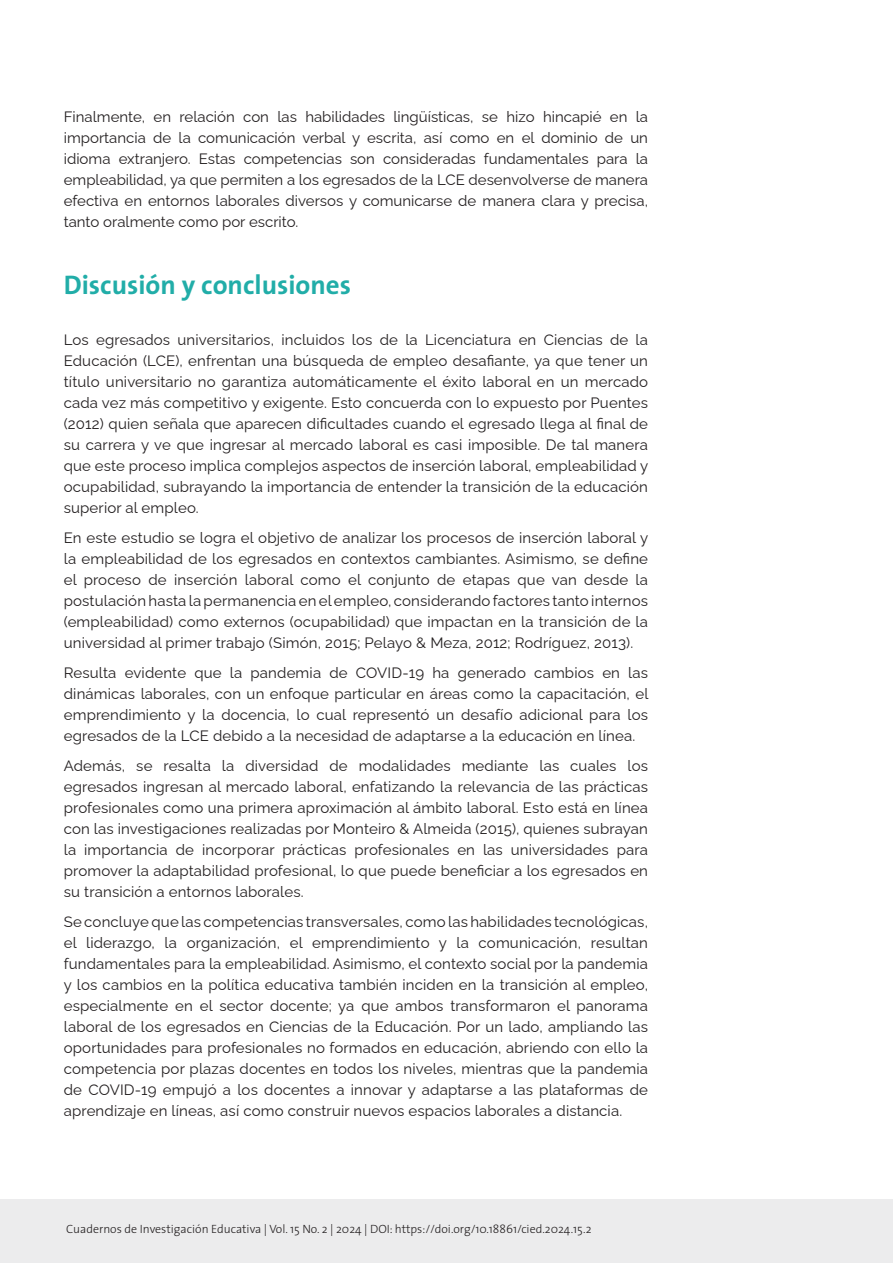
<style>
.page{position:relative;width:893px;height:1263px;background:#fff}
.page>*{position:absolute;margin:0;border:0;box-sizing:border-box;transform-origin:0 0}
.Subtítulo_1{font:700 27px "The Sans";color:#21ada8}
.t1{font:15px/21px "Raleway";letter-spacing:.01em;color:#231f20;text-align:justify}
.t2{font:300 12px "The Sans";color:#231f20}
</style>
<div class="page">
<div style="left:0;top:1199px;width:893px;height:64px;background:#ececed"></div>
<p class="t1" style="left:64px;top:105px;width:586px">Finalmente, en relación con las habilidades lingüísticas, se hizo hincapié en la importancia de la comunicación verbal y escrita, así como en el dominio de un idioma extranjero. Estas competencias son consideradas fundamentales para la empleabilidad, ya que permiten a los egresados de la LCE desenvolverse de manera efectiva en entornos laborales diversos y comunicarse de manera clara y precisa, tanto oralmente como por escrito.</p>
<p class="Subtítulo_1" style="left:64px;top:262px;width:289px">Discusión y conclusiones</p>
<p class="t1" style="left:64px;top:328px;width:586px">Los egresados universitarios, incluidos los de la Licenciatura en Ciencias de la Educación (LCE), enfrentan una búsqueda de empleo desafiante, ya que tener un título universitario no garantiza automáticamente el éxito laboral en un mercado cada vez más competitivo y exigente. Esto concuerda con lo expuesto por Puentes (2012) quien señala que aparecen dificultades cuando el egresado llega al final de su carrera y ve que ingresar al mercado laboral es casi imposible. De tal manera que este proceso implica complejos aspectos de inserción laboral, empleabilidad y ocupabilidad, subrayando la importancia de entender la transición de la educación superior al empleo.</p>
<p class="t1" style="left:64px;top:526px;width:586px">En este estudio se logra el objetivo de analizar los procesos de inserción laboral y la empleabilidad de los egresados en contextos cambiantes. Asimismo, se define el proceso de inserción laboral como el conjunto de etapas que van desde la postulación hasta la permanencia en el empleo, considerando factores tanto internos (empleabilidad) como externos (ocupabilidad) que impactan en la transición de la universidad al primer trabajo (Simón, 2015; Pelayo &amp; Meza, 2012; Rodríguez, 2013).</p>
<p class="t1" style="left:64px;top:661px;width:586px">Resulta evidente que la pandemia de COVID-19 ha generado cambios en las dinámicas laborales, con un enfoque particular en áreas como la capacitación, el emprendimiento y la docencia, lo cual representó un desafío adicional para los egresados de la LCE debido a la necesidad de adaptarse a la educación en línea.</p>
<p class="t1" style="left:64px;top:754px;width:586px">Además, se resalta la diversidad de modalidades mediante las cuales los egresados ingresan al mercado laboral, enfatizando la relevancia de las prácticas profesionales como una primera aproximación al ámbito laboral. Esto está en línea con las investigaciones realizadas por Monteiro &amp; Almeida (2015), quienes subrayan la importancia de incorporar prácticas profesionales en las universidades para promover la adaptabilidad profesional, lo que puede beneficiar a los egresados en su transición a entornos laborales.</p>
<p class="t1" style="left:64px;top:910px;width:586px">Se concluye que las competencias transversales, como las habilidades tecnológicas, el liderazgo, la organización, el emprendimiento y la comunicación, resultan fundamentales para la empleabilidad. Asimismo, el contexto social por la pandemia y los cambios en la política educativa también inciden en la transición al empleo, especialmente en el sector docente; ya que ambos transformaron el panorama laboral de los egresados en Ciencias de la Educación. Por un lado, ampliando las oportunidades para profesionales no formados en educación, abriendo con ello la competencia por plazas docentes en todos los niveles, mientras que la pandemia de COVID-19 empujó a los docentes a innovar y adaptarse a las plataformas de aprendizaje en líneas, así como construir nuevos espacios laborales a distancia.</p>
<p class="t2" style="left:66px;top:1218px;width:527px">Cuadernos de Investigación Educativa | Vol. 15 No. 2 | 2024 | DOI: https://doi.org/10.18861/cied.2024.15.2</p>
</div>
